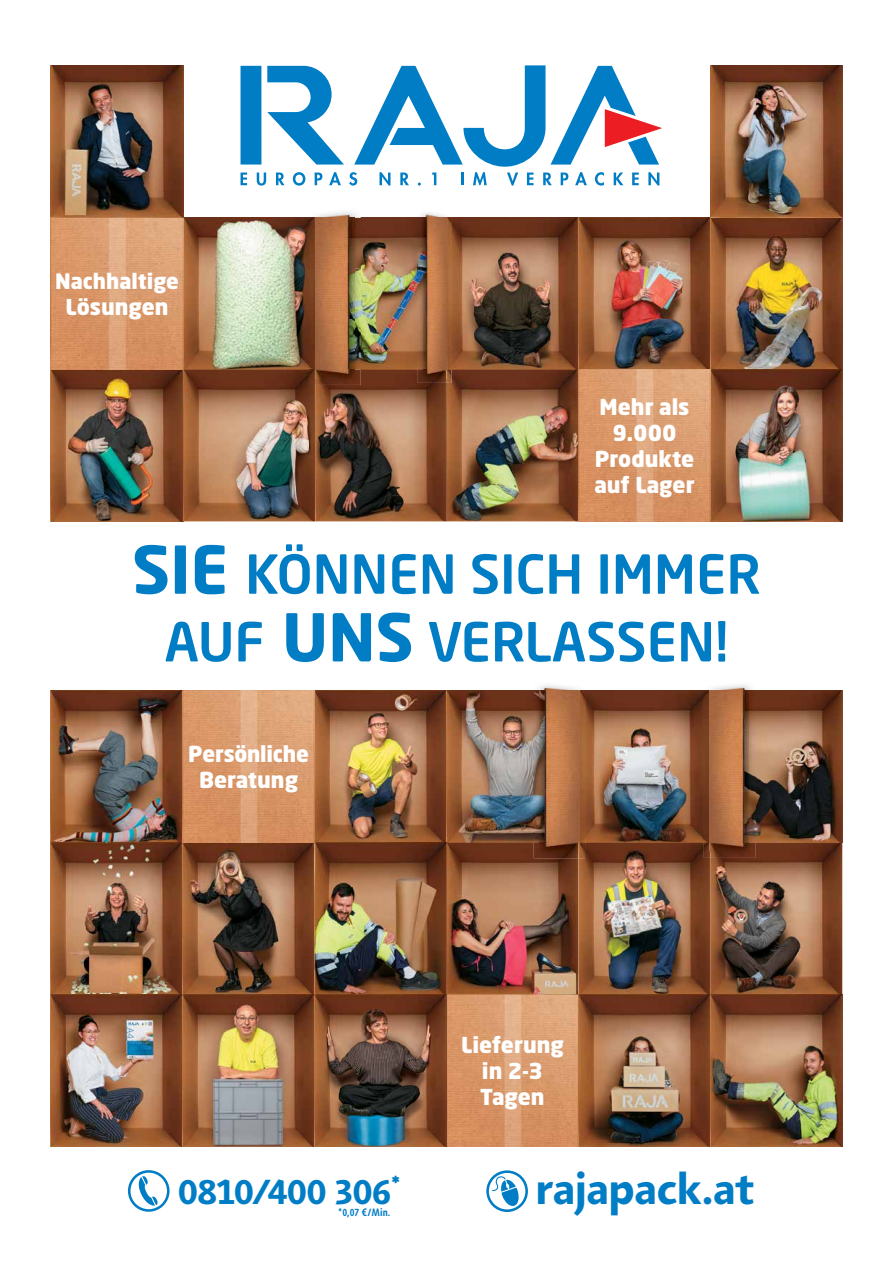
<style>
.page{position:relative;width:893px;height:1263px;background:#fff}
.page>*{position:absolute;margin:0;border:0;box-sizing:border-box;transform-origin:0 0}
.t1{font:500 53.1px/67.7px "Neo Sans W1 G";color:#007dc5;text-align:center}
.t2{font:700 44.1px "Agilita LT Pro";letter-spacing:-.005em;color:#007dc5}
.t3{font:700 36.75px "Agilita LT Pro";letter-spacing:.02em;color:#007dc5}
.t4{font:900 21.75px/26.1px "Neo Sans W1 G";color:#fff;text-align:center}
.t5{font:900 21px "Neo Sans W1 G";color:#fff}
.t6{font:700 condensed 10.95px "Agilita LT Pro";color:#007dc5}
.s1{font-weight:700;font-size:64.95px}
</style>
<div class="page">
<svg style="left:486px;top:1170px;width:42px;height:42px"></svg>
<svg style="left:128px;top:1170px;width:42px;height:42px"></svg>
<img style="left:183px;top:994px;width:659px;height:152px">
<img style="left:710px;top:843px;width:132px;height:153px">
<img style="left:51px;top:691px;width:132px;height:455px">
<img style="left:183px;top:691px;width:357px;height:152px">
<img style="left:579px;top:691px;width:130px;height:152px">
<img style="left:749px;top:691px;width:93px;height:152px">
<img style="left:183px;top:843px;width:527px;height:151px">
<img style="left:327px;top:1007px;width:50px;height:57px">
<img style="left:704px;top:687px;width:51px;height:4px">
<img style="left:704px;top:843px;width:51px;height:15px">
<img style="left:709px;top:685px;width:40px;height:166px">
<img style="left:534px;top:688px;width:51px;height:3px">
<img style="left:534px;top:843px;width:51px;height:15px">
<img style="left:540px;top:685px;width:39px;height:166px">
<img style="left:51px;top:370px;width:791px;height:151px">
<img style="left:51px;top:218px;width:264px;height:152px">
<img style="left:238px;top:399px;width:54px;height:77px">
<img style="left:361px;top:218px;width:62px;height:152px">
<img style="left:448px;top:218px;width:394px;height:152px">
<img style="left:471px;top:253px;width:36px;height:50px">
<img style="left:318px;top:393px;width:32px;height:66px">
<img style="left:611px;top:240px;width:29px;height:127px">
<img style="left:309px;top:214px;width:52px;height:4px">
<img style="left:309px;top:370px;width:6px;height:15px">
<img style="left:315px;top:218px;width:46px;height:167px">
<img style="left:315px;top:212px;width:39px;height:166px">
<img style="left:418px;top:214px;width:34px;height:4px">
<img style="left:418px;top:370px;width:29px;height:13px">
<img style="left:423px;top:213px;width:24px;height:166px">
<img style="left:447px;top:218px;width:1px;height:152px">
<svg style="left:447px;top:370px;width:5px;height:13px"></svg>
<img style="left:51px;top:65px;width:132px;height:153px">
<img style="left:710px;top:65px;width:132px;height:153px">
<div style="left:240px;top:66px;width:21px;height:99px;background:#007dc5"></div>
<svg style="left:241px;top:173px;width:6px;height:12px"></svg>
<svg style="left:257px;top:65px;width:405px;height:120px"></svg>
<p class="t5" style="left:55px;top:267px;width:125px">Nachhaltige</p>
<p class="t4" style="left:65px;top:294px;width:105px">Lösungen</p>
<p class="t4" style="left:594px;top:393px;width:102px">Mehr als<br>9.000<br>Produkte auf Lager</p>
<h1 class="t1" style="left:132px;top:539px;width:631px"><span class="s1">SIE</span> KÖNNEN SICH IMMER<br>AUF <span class="s1">UNS</span> VERLASSEN!</h1>
<p class="t4" style="left:188px;top:741px;width:122px">Persönliche<br>Beratung</p>
<h3 class="t3" style="left:179px;top:1165px;width:224px">0810/400 306<sup>*</sup></h3>
<p class="t6" style="left:338px;top:1204px;width:54px">*0,07 €/Min.</p>
<p class="t4" style="left:461px;top:1031px;width:104px">Lieferung in 2-3<br>Tagen</p>
<h2 class="t2" style="left:536px;top:1157px;width:220px">rajapack.at</h2>
</div>
